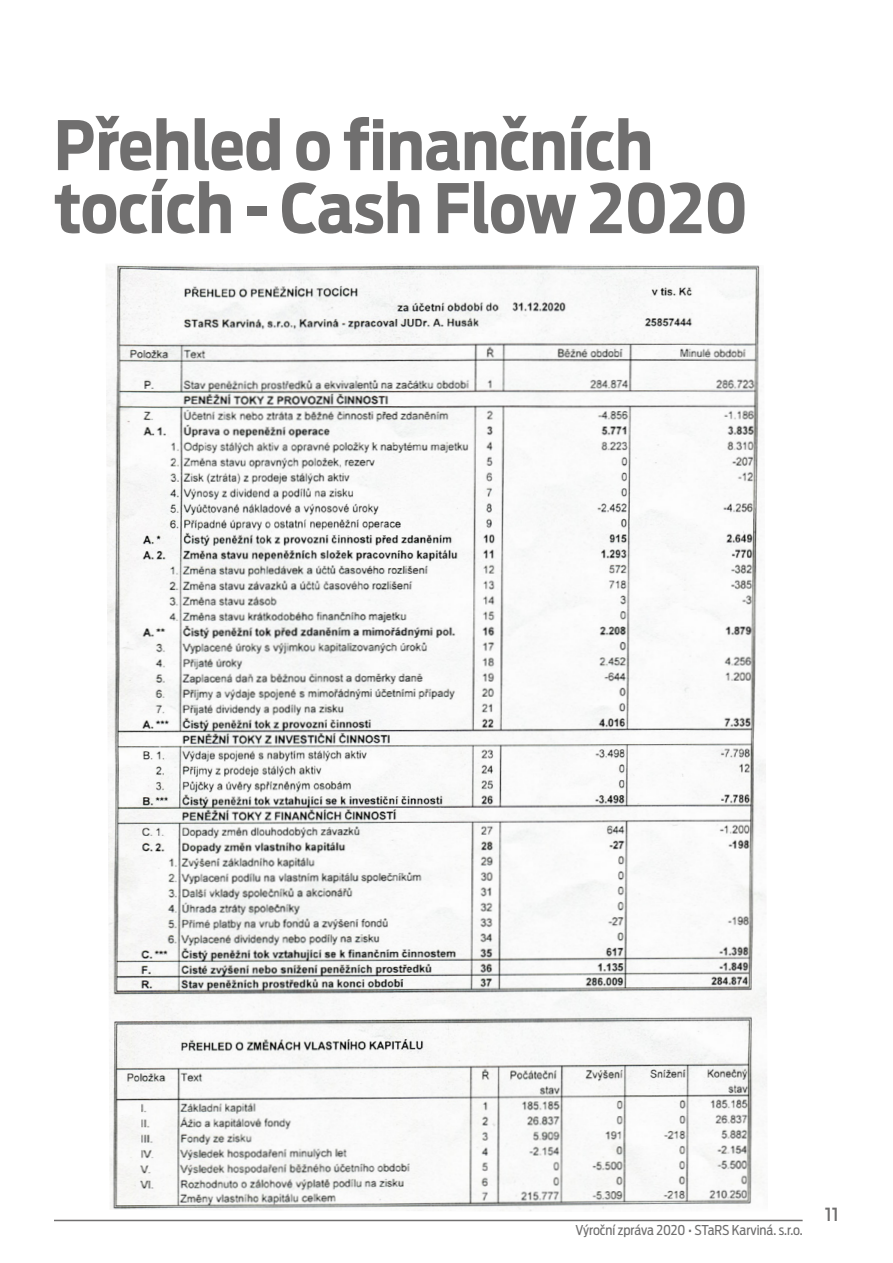
<style>
.page{position:relative;width:893px;height:1263px;background:#fff}
.page>*{position:absolute;margin:0;border:0;box-sizing:border-box;transform-origin:0 0}
.t1{font:700 67.5px/63px "Ford Antenna Cond";color:#706f6f}
.t2{font:500 18px "Ford Antenna";color:#706f6f}
.t3{font:13.5px "Ford Antenna Cond";color:#706f6f}
</style>
<div class="page">
<hr style="left:54px;top:1220px;width:749px;height:1px;background:#706f6f">
<img style="left:106px;top:263px;width:661px;height:948px">
<h1 class="t1" style="left:54px;top:106px;width:695px">Přehled o finančních tocích - Cash Flow 2020</h1>
<p class="t3" style="left:576px;top:1218px;width:229px">Výroční zpráva 2020 • STaRS Karviná. s.r.o.</p>
<h2 class="t2" style="left:825px;top:1199px;width:16px">11</h2>
</div>
